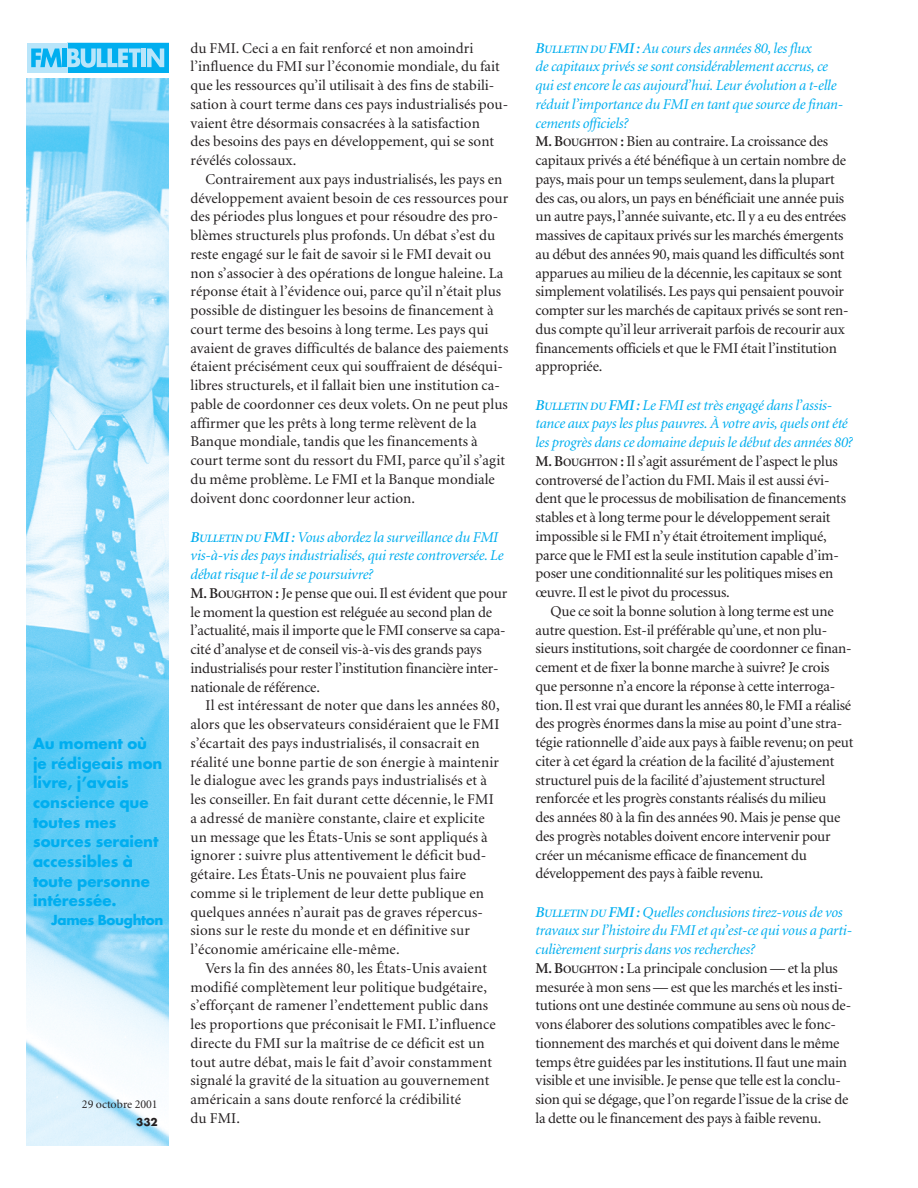
<style>
.page{position:relative;width:918px;height:1188px;background:#fff}
.page>*{position:absolute;margin:0;border:0;box-sizing:border-box;transform-origin:0 0}
.t1{font:15px/18.8px "Minion";letter-spacing:-.015em;color:#231f20}
.t2{font:15px/18.8px "Minion";letter-spacing:.005em;color:#231f20}
.t3{font:15px/18.8px "Minion";letter-spacing:.01em;color:#231f20}
.t4{font:700 15px/19.6px "Futura";color:#00aeef}
.t5{font:700 13.5px "Futura";letter-spacing:-.02em;color:#00aeef}
.t6{font:12px "Minion";color:#231f20}
.t7{font:700 10.5px "Futura";color:#231f20}
.s1{font-weight:600;font-style:italic;color:#00aeef}
.s2{font-weight:600;font-style:italic;font-size:11.25px;color:#00aeef}
.s3{font-style:italic;color:#00aeef}
.s4{font-weight:600}
.s5{font-weight:600;font-size:11.25px}
</style>
<div class="page">
<div style="left:67px;top:43px;width:101px;height:29px;background:#00aeef"></div>
<hr style="left:142px;top:49px;width:4px;height:18px;background:#b8e5fa">
<svg style="left:147px;top:49px;width:17px;height:18px"></svg>
<div style="left:27px;top:43px;width:40px;height:29px;background:#b8e5fa"></div>
<svg style="left:31px;top:49px;width:110px;height:19px"></svg>
<hr style="left:63px;top:49px;width:4px;height:18px;background:#00aeef">
<img style="left:27px;top:79px;width:141px;height:1066px">
<p class="t4" style="left:33px;top:735px;width:131px">Au moment où je rédigeais mon livre, j’avais conscience que toutes mes sources seraient accessibles à toute personne intéressée.</p>
<p class="t5" style="left:51px;top:914px;width:114px">James Boughton</p>
<p class="t6" style="left:82px;top:1099px;width:77px">29 octobre 2001</p>
<p class="t7" style="left:136px;top:1117px;width:23px">332</p>
<p class="t2" style="left:190px;top:40px;width:319px">du FMI. Ceci a en fait renforcé et non amoindri l’influence du FMI sur l’économie mondiale, du fait que les ressources qu’il utilisait à des fins de stabili&shy;sation à court terme dans ces pays industrialisés pou&shy;vaient être désormais consacrées à la satisfaction<br>des besoins des pays en développement, qui se sont révélés colossaux.</p>
<p class="t2" style="left:190px;top:171px;width:319px;text-indent:15px">Contrairement aux pays industrialisés, les pays en développement avaient besoin de ces ressources pour des périodes plus longues et pour résoudre des pro&shy;blèmes structurels plus profonds. Un débat s’est du reste engagé sur le fait de savoir si le FMI devait ou non s’associer à des opérations de longue haleine. La réponse était à l’évidence oui, parce qu’il n’était plus possible de distinguer les besoins de financement à court terme des besoins à long terme. Les pays qui avaient de graves difficultés de balance des paiements étaient précisément ceux qui souffraient de déséqui&shy;libres structurels, et il fallait bien une institution ca&shy;pable de coordonner ces deux volets. On ne peut plus affirmer que les prêts à long terme relèvent de la Banque mondiale, tandis que les financements à court terme sont du ressort du FMI, parce qu’il s’agit du même problème. Le FMI et la Banque mondiale doivent donc coordonner leur action.</p>
<p class="t1" style="left:190px;top:529px;width:318px"><span class="s1">B</span><span class="s2">ULLETIN DU</span> <span class="s1">FMI :</span> <span class="s3">Vous abordez la surveillance du FMI vis-à-vis des pays industrialisés, qui reste controversée. Le débat risque t-il de se poursuivre?<br></span><span class="s4">M. B</span><span class="s5">OUGHTON</span> <span class="s4">:</span> Je pense que oui. Il est évident que pour le moment la question est reléguée au second plan de l’actualité, mais il importe que le FMI conserve sa capa&shy;cité d’analyse et de conseil vis-à-vis des grands pays industrialisés pour rester l’institution financière inter&shy;nationale de référence.</p>
<p class="t3" style="left:191px;top:697px;width:311px;text-indent:15px">Il est intéressant de noter que dans les années 80, alors que les observateurs considéraient que le FMI s’écartait des pays industrialisés, il consacrait en réalité une bonne partie de son énergie à maintenir le dialogue avec les grands pays industrialisés et à les conseiller. En fait durant cette décennie, le FMI a adressé de manière constante, claire et explicite un message que les États-Unis se sont appliqués à ignorer : suivre plus attentivement le déficit bud&shy;gétaire. Les États-Unis ne pouvaient plus faire comme si le triplement de leur dette publique en quelques années n’aurait pas de graves répercus&shy;sions sur le reste du monde et en définitive sur l’économie américaine elle-même.</p>
<p class="t3" style="left:191px;top:960px;width:307px;text-indent:15px">Vers la fin des années 80, les États-Unis avaient modifié complètement leur politique budgétaire, s’efforçant de ramener l’endettement public dans les proportions que préconisait le FMI. L’influence directe du FMI sur la maîtrise de ce déficit est un tout autre débat, mais le fait d’avoir constamment signalé la gravité de la situation au gouvernement américain a sans doute renforcé la crédibilité<br>du FMI.</p>
<p class="t1" style="left:535px;top:40px;width:315px"><span class="s1">B</span><span class="s2">ULLETIN DU</span> <span class="s1">FMI :</span> <span class="s3">Au cours des années 80, les flux<br>de capitaux privés se sont considérablement accrus, ce qui est encore le cas aujourd’hui. Leur évolution a t-elle réduit l’importance du FMI en tant que source de finan&shy;cements officiels?<br></span><span class="s4">M. B</span><span class="s5">OUGHTON</span> <span class="s4">:</span> Bien au contraire. La croissance des capitaux privés a été bénéfique à un certain nombre de pays, mais pour un temps seulement, dans la plupart des cas, ou alors, un pays en bénéficiait une année puis un autre pays, l’année suivante, etc. Il y a eu des entrées massives de capitaux privés sur les marchés émergents au début des années 90, mais quand les difficultés sont apparues au milieu de la décennie, les capitaux se sont simplement volatilisés. Les pays qui pensaient pouvoir compter sur les marchés de capitaux privés se sont ren&shy;dus compte qu’il leur arriverait parfois de recourir aux financements officiels et que le FMI était l’institution appropriée.</p>
<p class="t1" style="left:535px;top:397px;width:319px"><span class="s1">B</span><span class="s2">ULLETIN DU</span> <span class="s1">FMI :</span> <span class="s3">Le FMI est très engagé dans l’assis&shy;tance aux pays les plus pauvres. À votre avis, quels ont été les progrès dans ce domaine depuis le début des années 80?<br></span><span class="s4">M. B</span><span class="s5">OUGHTON</span> <span class="s4">:</span> Il s’agit assurément de l’aspect le plus controversé de l’action du FMI. Mais il est aussi évi&shy;dent que le processus de mobilisation de financements stables et à long terme pour le développement serait impossible si le FMI n’y était étroitement impliqué, parce que le FMI est la seule institution capable d’im&shy;poser une conditionnalité sur les politiques mises en œuvre. Il est le pivot du processus.</p>
<p class="t1" style="left:536px;top:603px;width:319px;text-indent:15px">Que ce soit la bonne solution à long terme est une autre question. Est-il préférable qu’une, et non plu&shy;sieurs institutions, soit chargée de coordonner ce finan&shy;cement et de fixer la bonne marche à suivre? Je crois que personne n’a encore la réponse à cette interroga&shy;tion. Il est vrai que durant les années 80, le FMI a réalisé des progrès énormes dans la mise au point d’une stra&shy;tégie rationnelle d’aide aux pays à faible revenu; on peut citer à cet égard la création de la facilité d’ajustement structurel puis de la facilité d’ajustement structurel renforcée et les progrès constants réalisés du milieu<br>des années 80 à la fin des années 90. Mais je pense que des progrès notables doivent encore intervenir pour créer un mécanisme efficace de financement du développement des pays à faible revenu.</p>
<p class="t1" style="left:535px;top:904px;width:318px"><span class="s1">B</span><span class="s2">ULLETIN DU</span> <span class="s1">FMI :</span> <span class="s3">Quelles conclusions tirez-vous de vos travaux sur l’histoire du FMI et qu’est-ce qui vous a parti&shy;culièrement surpris dans vos recherches?<br></span><span class="s4">M. B</span><span class="s5">OUGHTON</span> <span class="s4">:</span> La principale conclusion — et la plus mesurée à mon sens — est que les marchés et les insti&shy;tutions ont une destinée commune au sens où nous de&shy;vons élaborer des solutions compatibles avec le fonc&shy;tionnement des marchés et qui doivent dans le même temps être guidées par les institutions. Il faut une main visible et une invisible. Je pense que telle est la conclu&shy;sion qui se dégage, que l’on regarde l’issue de la crise de la dette ou le financement des pays à faible revenu.</p>
</div>
